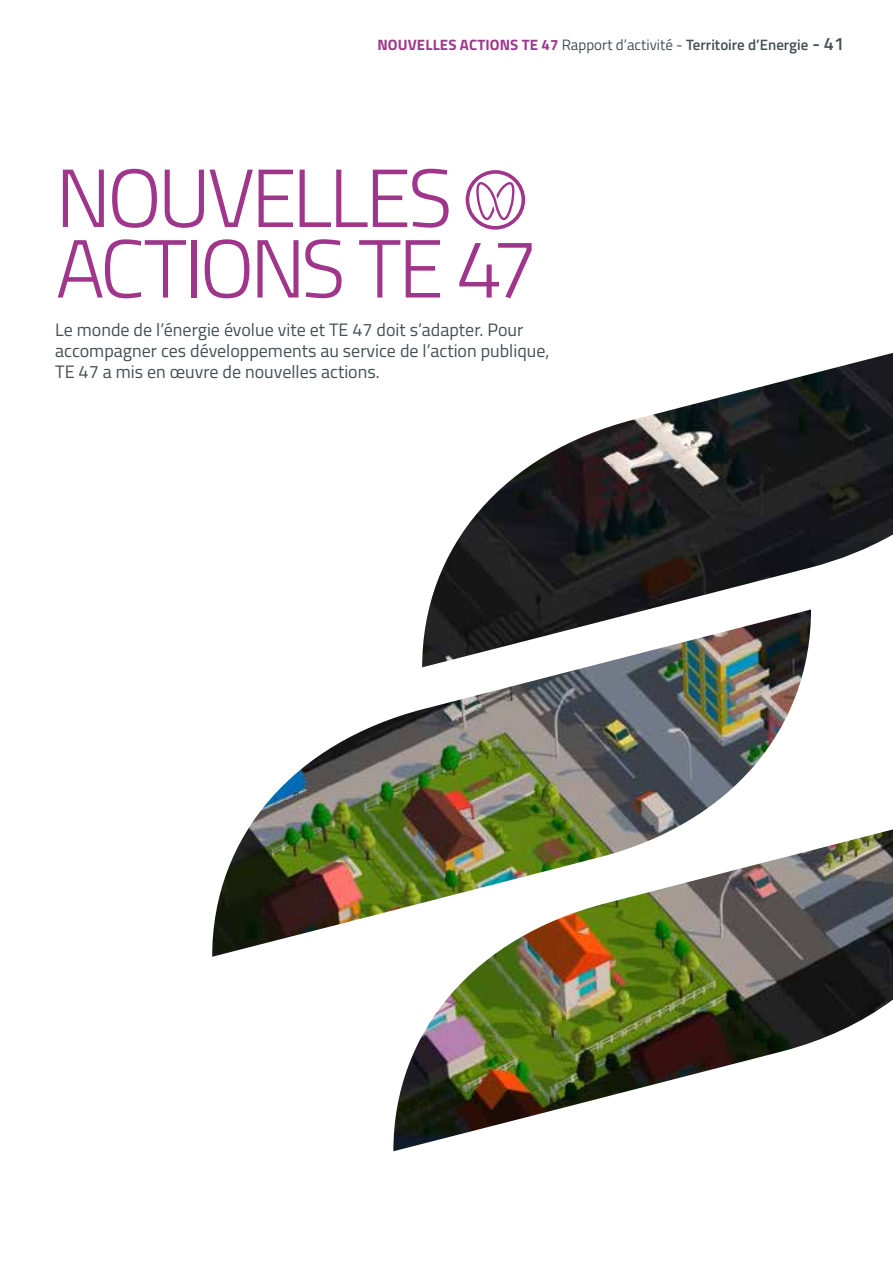
<style>
.page{position:relative;width:893px;height:1263px;background:#fff}
.page>*{position:absolute;margin:0;border:0;box-sizing:border-box;transform-origin:0 0}
.t1{font:300 82.5px/70.5px "Titillium Web";letter-spacing:-.045em;color:#9f368b}
.t2{font:18px/21px "Titillium Web";color:#445055}
.t3{font:700 15px "Titillium Web";letter-spacing:.01em;color:#9f368b}
.s1{font-weight:400;color:#445055}
.s2{font-weight:600;color:#445055}
.s3{font-weight:600;font-size:18px;color:#445055}
</style>
<div class="page">
<img style="left:212px;top:353px;width:681px;height:798px">
<svg style="left:466px;top:170px;width:59px;height:60px"></svg>
<p class="t3" style="left:377px;top:33px;width:468px">NOUVELLES ACTIONS TE 47 <span class="s1">Rapport d’activité -</span> <span class="s2">Territoire d’Energie</span> <span class="s3">- 41</span></p>
<h1 class="t1" style="left:56px;top:159px;width:483px">NOUVELLES<br>ACTIONS TE 47</h1>
<p class="t2" style="left:55px;top:318px;width:496px">Le monde de l’énergie évolue vite et TE 47 doit s’adapter. Pour accompagner ces développements au service de l’action publique,<br>TE 47 a mis en œuvre de nouvelles actions.</p>
</div>
